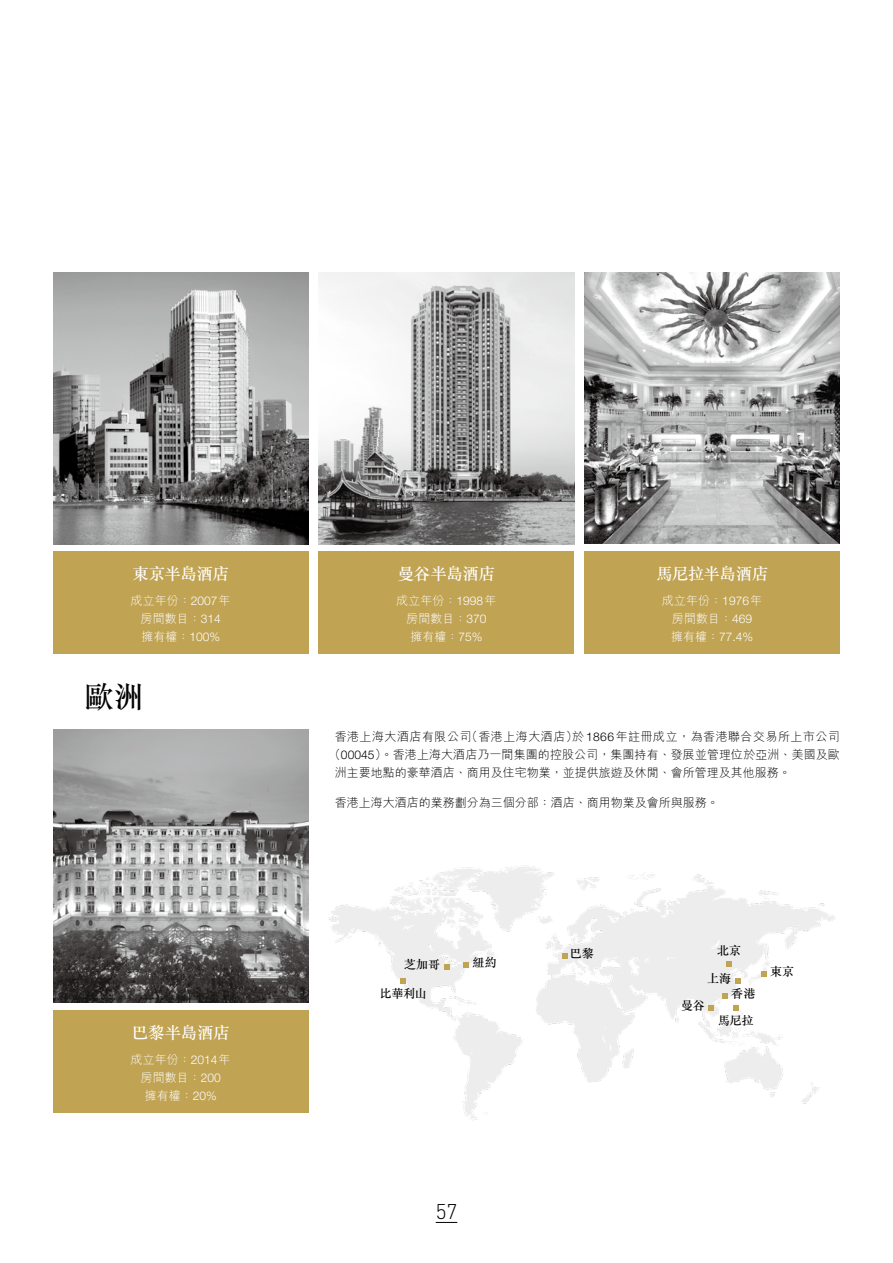
<style>
.page{position:relative;width:893px;height:1263px;background:#fff}
.page>*{position:absolute;margin:0;border:0;box-sizing:border-box;transform-origin:0 0}
.t1{font:500 30px "M Sung HK";color:#000}
.t2{font:300 21px "DIN";color:#000}
.t3{font:500 16.5px "M Sung HK";letter-spacing:-.03em;color:#fff}
.t4{font:300 12px "M Hei HK";letter-spacing:.005em;color:#000}
.t5{font:300 12px/18px "M Hei HK";color:#fff;text-align:center}
.t6{font:300 12px "M Hei HK";letter-spacing:.04em;color:#000}
.t7{font:500 12px "M Sung HK";color:#000}
.t8{font:300 12px "Helvetica Neue";color:#fff}
.s1{font-family:"Helvetica Neue"}
.s2{font-family:"M Hei HK"}
</style>
<div class="page">
<div style="left:53px;top:552px;width:255px;height:102px;background:#c0a353"></div>
<div style="left:319px;top:552px;width:255px;height:102px;background:#c0a353"></div>
<div style="left:585px;top:552px;width:255px;height:102px;background:#c0a353"></div>
<div style="left:53px;top:1010px;width:255px;height:102px;background:#c0a353"></div>
<img style="left:329px;top:867px;width:181px;height:254px">
<img style="left:510px;top:865px;width:325px;height:239px">
<svg style="left:562px;top:953px;width:5px;height:5px"></svg>
<svg style="left:726px;top:961px;width:6px;height:5px"></svg>
<svg style="left:463px;top:962px;width:6px;height:6px"></svg>
<svg style="left:444px;top:964px;width:5px;height:6px"></svg>
<svg style="left:401px;top:978px;width:5px;height:5px"></svg>
<svg style="left:735px;top:978px;width:5px;height:6px"></svg>
<svg style="left:761px;top:971px;width:5px;height:6px"></svg>
<svg style="left:722px;top:993px;width:5px;height:5px"></svg>
<svg style="left:733px;top:1005px;width:6px;height:6px"></svg>
<svg style="left:709px;top:1005px;width:5px;height:6px"></svg>
<img style="left:585px;top:272px;width:255px;height:271px">
<img style="left:53px;top:272px;width:255px;height:272px">
<img style="left:319px;top:272px;width:255px;height:272px">
<img style="left:53px;top:730px;width:255px;height:272px">
<svg style="left:436px;top:1222px;width:21px;height:1px"></svg>
<h3 class="t3" style="left:132px;top:563px;width:98px">東京半島酒店</h3>
<p class="t5" style="left:131px;top:591px;width:101px">成立年份：<span class="s1">2007</span>年房間數目：<span class="s1">314<br></span>擁有權：<span class="s1">100%</span></p>
<h1 class="t1" style="left:84px;top:676px;width:61px">歐洲</h1>
<h3 class="t3" style="left:132px;top:1021px;width:99px">巴黎半島酒店</h3>
<p class="t5" style="left:131px;top:1050px;width:101px">成立年份：<span class="s1">2014</span>年房間數目：<span class="s1">200<br></span>擁有權：<span class="s1">20%</span></p>
<h3 class="t3" style="left:398px;top:563px;width:99px">曼谷半島酒店</h3>
<p class="t5" style="left:396px;top:591px;width:101px">成立年份：<span class="s1">1998</span>年房間數目：<span class="s1">370<br></span>擁有權：<span class="s1">75%</span></p>
<h3 class="t3" style="left:656px;top:563px;width:113px">馬尼拉半島酒店</h3>
<p class="t5" style="left:662px;top:591px;width:101px">成立年份：<span class="s1">1976</span>年房間數目：<span class="s1">469</span></p>
<p class="t8" style="left:671px;top:629px;width:84px"><span class="s2">擁有權：</span>77.4%</p>
<p class="t6" style="left:335px;top:728px;width:507px">香港上海大酒店有限公司（香港上海大酒店）於<span class="s1">1866</span>年註冊成立，為香港聯合交易所上市公司</p>
<p class="t4" style="left:329px;top:746px;width:513px">（<span class="s1">00045</span>）。香港上海大酒店乃一間集團的控股公司，集團持有、發展並管理位於亞洲、美國及歐</p>
<p class="t4" style="left:335px;top:764px;width:457px">洲主要地點的豪華酒店、商用及住宅物業，並提供旅遊及休閒、會所管理及其他服務。</p>
<p class="t4" style="left:335px;top:794px;width:385px">香港上海大酒店的業務劃分為三個分部：酒店、商用物業及會所與服務。</p>
<p class="t7" style="left:404px;top:956px;width:37px">芝加哥</p>
<p class="t7" style="left:473px;top:954px;width:26px">紐約</p>
<p class="t7" style="left:380px;top:985px;width:49px">比華利山</p>
<h2 class="t2" style="left:436px;top:1199px;width:23px">57</h2>
<p class="t7" style="left:570px;top:945px;width:25px">巴黎</p>
<p class="t7" style="left:717px;top:943px;width:26px">北京</p>
<p class="t7" style="left:707px;top:970px;width:25px">上海</p>
<p class="t7" style="left:681px;top:997px;width:25px">曼谷</p>
<p class="t7" style="left:731px;top:985px;width:26px">香港</p>
<p class="t7" style="left:718px;top:1012px;width:37px">馬尼拉</p>
<p class="t7" style="left:770px;top:963px;width:26px">東京</p>
</div>
